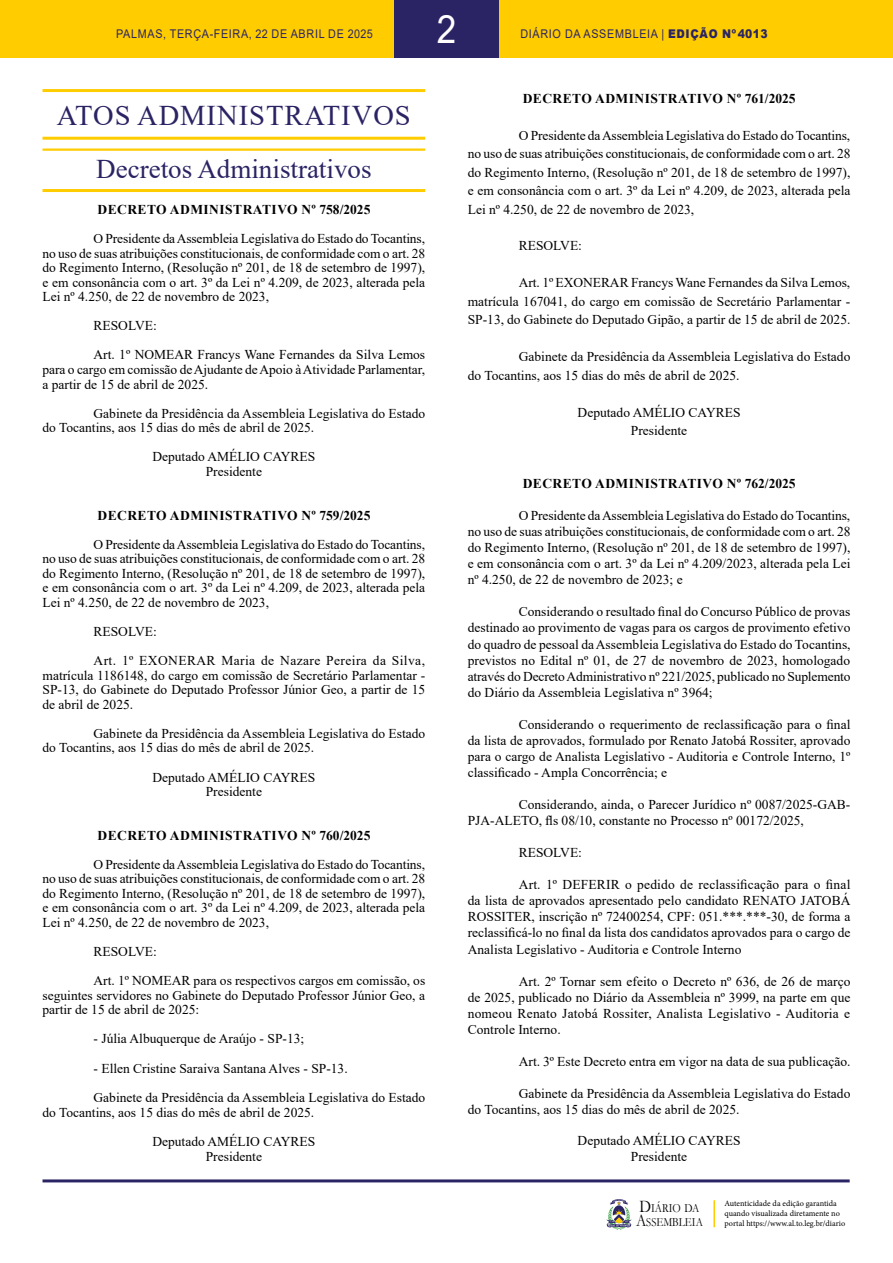
<style>
.page{position:relative;width:893px;height:1263px;background:#fff}
.page>*{position:absolute;margin:0;border:0;box-sizing:border-box;transform-origin:0 0}
.t1{font:39px "Arial";color:#fff;scale:.9 1}
.t2{font:28.5px "Times New Roman";letter-spacing:.035em;color:#2b2464}
.t3{font:27px "Times New Roman";color:#2b2464}
.t4{font:13.5px/16px "Times New Roman";color:#000;text-align:justify}
.t5{font:700 13.5px "Times New Roman";letter-spacing:.035em;color:#000}
.t6{font:13.5px/29.1px "Times New Roman";letter-spacing:.03em;color:#000}
.t7{font:12.45px/14px "Garamond";color:#000;scale:.85 1}
.t8{font:12px "Arial";letter-spacing:.065em;color:#2b2464;scale:.9 1}
.t9{font:8.25px/9.9px "Minion Pro";color:#000}
.s1{font-weight:900}
.s2{font-size:17.85px}
</style>
<div class="page">
<div style="left:0;top:0;width:893px;height:58px;background:#fc0"></div>
<hr style="left:43px;top:1179px;width:807px;height:3px;background:#2b2464">
<svg style="left:606px;top:1199px;width:26px;height:31px"></svg>
<div style="left:394px;top:0;width:105px;height:58px;background:#2b2464"></div>
<hr style="left:713px;top:1200px;width:2px;height:27px;background:#fc0">
<hr style="left:43px;top:89px;width:382px;height:3px;background:#fc0">
<hr style="left:43px;top:137px;width:382px;height:3px;background:#fc0">
<hr style="left:43px;top:148px;width:382px;height:3px;background:#fc0">
<hr style="left:43px;top:189px;width:382px;height:3px;background:#fc0">
<h1 class="t1" style="left:437px;top:2px;width:23px">2</h1>
<p class="t8" style="left:116px;top:25px;width:287px">PALMAS, TERÇA-FEIRA, 22 DE ABRIL DE 2025</p>
<p class="t8" style="left:520px;top:25px;width:276px">DIÁRIO DA ASSEMBLEIA | <span class="s1">EDIÇÃO Nº4013</span></p>
<h2 class="t2" style="left:57px;top:96px;width:355px">ATOS ADMINISTRATIVOS</h2>
<h3 class="t3" style="left:96px;top:150px;width:277px">Decretos Administrativos</h3>
<p class="t5" style="left:97px;top:200px;width:274px">DECRETO ADMINISTRATIVO Nº 758/2025</p>
<p class="t4" style="left:43px;top:231px;width:384px;line-height:14.5px;text-indent:51px">O Presidente da Assembleia Legislativa do Estado do Tocantins, no uso de suas atribuições constitucionais, de conformidade com o art. 28 do Regimento Interno, (Resolução nº 201, de 18 de setembro de 1997), e em consonância com o art. 3º da Lei nº 4.209, de 2023, alterada pela Lei nº 4.250, de 22 de novembro de 2023,</p>
<p class="t4" style="left:94px;top:311px;width:333px;line-height:29.1px">RESOLVE:<br>Art. 1º NOMEAR Francys Wane Fernandes da Silva Lemos</p>
<p class="t4" style="left:43px;top:362px;width:384px;line-height:14.5px">para o cargo em comissão de Ajudante de Apoio à Atividade Parlamentar, a partir de 15 de abril de 2025.</p>
<p class="t4" style="left:43px;top:405px;width:384px;line-height:14.5px;text-indent:51px">Gabinete da Presidência da Assembleia Legislativa do Estado do Tocantins, aos 15 dias do mês de abril de 2025.</p>
<p class="t4" style="left:152px;top:449px;width:165px;line-height:14.5px;text-align:center">Deputado AMÉLIO CAYRES<br>Presidente</p>
<p class="t5" style="left:97px;top:505px;width:274px">DECRETO ADMINISTRATIVO Nº 759/2025</p>
<p class="t4" style="left:43px;top:536px;width:384px;line-height:14.5px;text-indent:51px">O Presidente da Assembleia Legislativa do Estado do Tocantins, no uso de suas atribuições constitucionais, de conformidade com o art. 28 do Regimento Interno, (Resolução nº 201, de 18 de setembro de 1997), e em consonância com o art. 3º da Lei nº 4.209, de 2023, alterada pela Lei nº 4.250, de 22 de novembro de 2023,</p>
<p class="t6" style="left:94px;top:616px;width:333px">RESOLVE:<br>Art. 1º EXONERAR Maria de Nazare Pereira da Silva,</p>
<p class="t4" style="left:43px;top:667px;width:384px;line-height:14.5px">matrícula 1186148, do cargo em comissão de Secretário Parlamentar - SP-13, do Gabinete do Deputado Professor Júnior Geo, a partir de 15 de abril de 2025.</p>
<p class="t4" style="left:43px;top:726px;width:384px;line-height:14.5px;text-indent:51px">Gabinete da Presidência da Assembleia Legislativa do Estado do Tocantins, aos 15 dias do mês de abril de 2025.</p>
<p class="t4" style="left:152px;top:769px;width:165px;line-height:14.5px;text-align:center">Deputado AMÉLIO CAYRES<br>Presidente</p>
<p class="t5" style="left:97px;top:825px;width:274px">DECRETO ADMINISTRATIVO Nº 760/2025</p>
<p class="t4" style="left:43px;top:856px;width:384px;line-height:14.5px;text-indent:51px">O Presidente da Assembleia Legislativa do Estado do Tocantins, no uso de suas atribuições constitucionais, de conformidade com o art. 28 do Regimento Interno, (Resolução nº 201, de 18 de setembro de 1997), e em consonância com o art. 3º da Lei nº 4.209, de 2023, alterada pela Lei nº 4.250, de 22 de novembro de 2023,</p>
<p class="t4" style="left:94px;top:937px;width:333px;line-height:29.1px">RESOLVE:<br>Art. 1º NOMEAR para os respectivos cargos em comissão, os</p>
<p class="t4" style="left:43px;top:987px;width:384px;line-height:14.5px">seguintes servidores no Gabinete do Deputado Professor Júnior Geo, a partir de 15 de abril de 2025:</p>
<p class="t4" style="left:94px;top:1030px;width:212px">- Júlia Albuquerque de Araújo - SP-13;</p>
<p class="t4" style="left:94px;top:1053px;width:333px;line-height:29.2px">- Ellen Cristine Saraiva Santana Alves - SP-13.<br>Gabinete da Presidência da Assembleia Legislativa do Estado</p>
<p class="t4" style="left:43px;top:1097px;width:274px;line-height:29.4px;text-align:right">do Tocantins, aos 15 dias do mês de abril de 2025.<br>Deputado AMÉLIO CAYRES</p>
<p class="t4" style="left:206px;top:1148px;width:58px">Presidente</p>
<p class="t5" style="left:523px;top:89px;width:274px">DECRETO ADMINISTRATIVO Nº 761/2025</p>
<p class="t4" style="left:468px;top:126px;width:384px;line-height:18.5px;text-indent:51px">O Presidente da Assembleia Legislativa do Estado do Tocantins, no uso de suas atribuições constitucionais, de conformidade com o art. 28 do Regimento Interno, (Resolução nº 201, de 18 de setembro de 1997), e em consonância com o art. 3º da Lei nº 4.209, de 2023, alterada pela Lei nº 4.250, de 22 de novembro de 2023,</p>
<p class="t4" style="left:519px;top:237px;width:65px">RESOLVE:</p>
<p class="t4" style="left:468px;top:273px;width:384px;line-height:18.5px;text-indent:51px">Art. 1º EXONERAR Francys Wane Fernandes da Silva Lemos, matrícula 167041, do cargo em comissão de Secretário Parlamentar - SP-13, do Gabinete do Deputado Gipão, a partir de 15 de abril de 2025.</p>
<p class="t4" style="left:468px;top:347px;width:384px;line-height:18.5px;text-indent:51px">Gabinete da Presidência da Assembleia Legislativa do Estado do Tocantins, aos 15 dias do mês de abril de 2025.</p>
<p class="t4" style="left:578px;top:402px;width:165px;line-height:18.5px;text-align:center">Deputado AMÉLIO CAYRES<br>Presidente</p>
<p class="t5" style="left:523px;top:474px;width:274px">DECRETO ADMINISTRATIVO Nº 762/2025</p>
<p class="t4" style="left:468px;top:507px;width:384px;text-indent:51px">O Presidente da Assembleia Legislativa do Estado do Tocantins, no uso de suas atribuições constitucionais, de conformidade com o art. 28 do Regimento Interno, (Resolução nº 201, de 18 de setembro de 1997), e em consonância com o art. 3º da Lei nº 4.209/2023, alterada pela Lei nº 4.250, de 22 de novembro de 2023; e</p>
<p class="t4" style="left:468px;top:603px;width:384px;text-indent:51px">Considerando o resultado final do Concurso Público de provas destinado ao provimento de vagas para os cargos de provimento efetivo do quadro de pessoal da Assembleia Legislativa do Estado do Tocantins, previstos no Edital nº 01, de 27 de novembro de 2023, homologado através do Decreto Administrativo nº 221/2025, publicado no Suplemento do Diário da Assembleia Legislativa nº 3964;</p>
<p class="t4" style="left:468px;top:716px;width:384px;text-indent:51px">Considerando o requerimento de reclassificação para o final da lista de aprovados, formulado por Renato Jatobá Rossiter, aprovado para o cargo de Analista Legislativo - Auditoria e Controle Interno, 1º classificado - Ampla Concorrência; e</p>
<p class="t4" style="left:468px;top:796px;width:384px;text-indent:51px">Considerando, ainda, o Parecer Jurídico nº 0087/2025-GAB-<br>PJA-ALETO, fls 08/10, constante no Processo nº 00172/2025,</p>
<p class="t4" style="left:519px;top:844px;width:65px">RESOLVE:</p>
<p class="t4" style="left:468px;top:876px;width:384px;text-indent:51px">Art. 1º DEFERIR o pedido de reclassificação para o final da lista de aprovados apresentado pelo candidato RENATO JATOBÁ ROSSITER, inscrição nº 72400254, CPF: 051.***.***-30, de forma a reclassificá-lo no final da lista dos candidatos aprovados para o cargo de Analista Legislativo - Auditoria e Controle Interno</p>
<p class="t4" style="left:468px;top:973px;width:384px;text-indent:51px">Art. 2º Tornar sem efeito o Decreto nº 636, de 26 de março de 2025, publicado no Diário da Assembleia nº 3999, na parte em que nomeou Renato Jatobá Rossiter, Analista Legislativo - Auditoria e Controle Interno.</p>
<p class="t4" style="left:519px;top:1053px;width:333px">Art. 3º Este Decreto entra em vigor na data de sua publicação.</p>
<p class="t4" style="left:468px;top:1085px;width:384px;text-indent:51px">Gabinete da Presidência da Assembleia Legislativa do Estado do Tocantins, aos 15 dias do mês de abril de 2025.</p>
<p class="t4" style="left:578px;top:1133px;width:165px;line-height:15.3px;text-align:center">Deputado AMÉLIO CAYRES<br>Presidente</p>
<p class="t7" style="left:636px;top:1201px;width:80px"><span class="s2">D</span>IÁRIO DA<br><span class="s2">A</span>SSEMBLEIA</p>
<p class="t9" style="left:724px;top:1199px;width:122px">Autenticidade da edição garantida quando visualizada diretamente no portal https://www.al.to.leg.br/diario</p>
</div>
